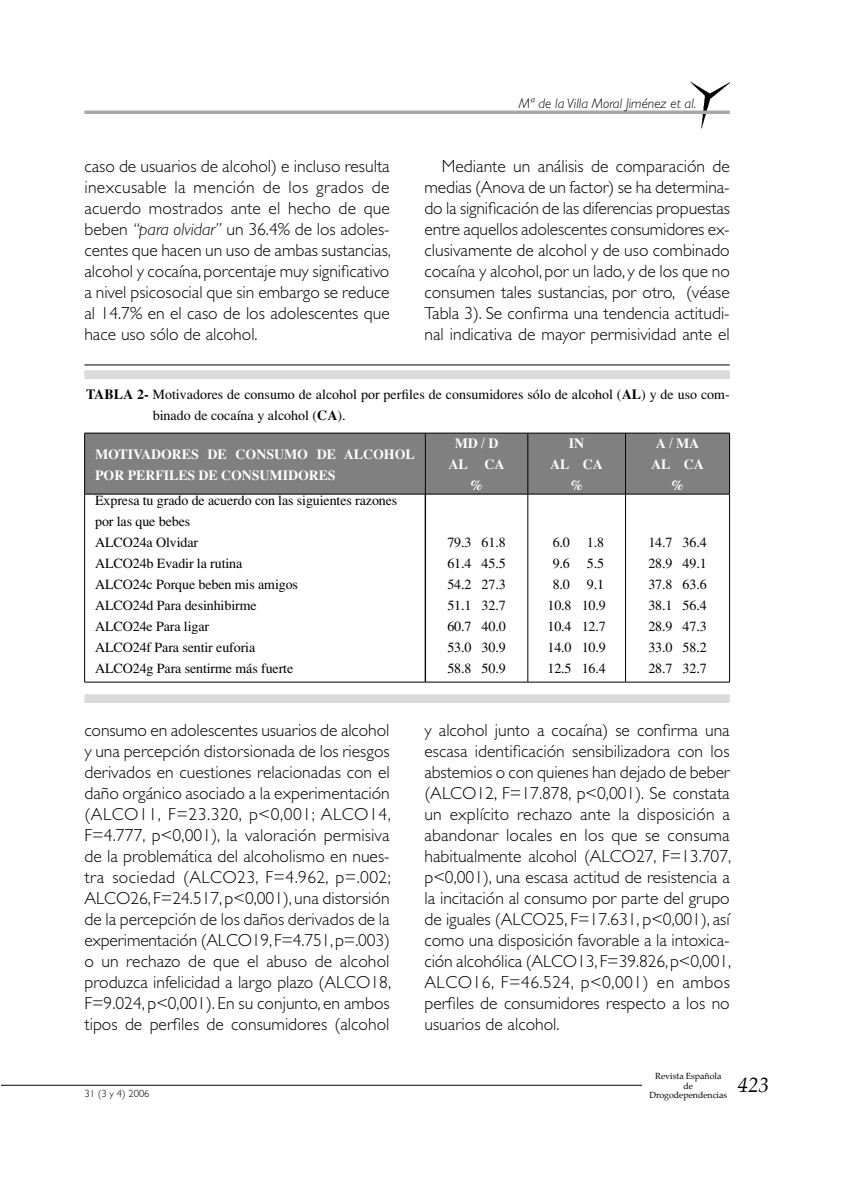
<style>
.page{position:relative;width:844px;height:1191px;background:#fff}
.page>*{position:absolute;margin:0;border:0;box-sizing:border-box;transform-origin:0 0}
.t1{font:italic 21px "Palatino";color:#000}
.t2{font:300 17.5px/21px "Gill Sans";color:#000;text-align:justify}
.t3{font:14px/21px "Times";letter-spacing:-.01em;color:#000}
.t4{font:700 14px/21px "Times";letter-spacing:-.01em;color:#fff;text-align:center}
.t5{font:italic 300 14px "Gill Sans";color:#000}
.t6{font:300 10.5px "Gill Sans";color:#000}
.t7{font:8.75px/9.8px "Palatino";color:#000;text-align:center}
.s1{font-style:italic}
.s2{font-weight:700}
</style>
<div class="page">
<hr style="left:1px;top:1084px;width:640px;height:1px;background:#000">
<div style="left:85px;top:434px;width:644px;height:60px;background:#808080"></div>
<hr style="left:84px;top:494px;width:1px;height:188px;background:#000">
<hr style="left:527px;top:494px;width:1px;height:188px;background:#000">
<hr style="left:625px;top:494px;width:1px;height:188px;background:#000">
<hr style="left:729px;top:494px;width:1px;height:188px;background:#000">
<hr style="left:84px;top:682px;width:341px;height:1px;background:#000">
<hr style="left:425px;top:682px;width:102px;height:1px;background:#000">
<hr style="left:527px;top:682px;width:98px;height:1px;background:#000">
<hr style="left:625px;top:682px;width:104px;height:1px;background:#000">
<hr style="left:425px;top:494px;width:1px;height:188px;background:#000">
<hr style="left:84px;top:433px;width:341px;height:1px;background:#000">
<hr style="left:84px;top:433px;width:1px;height:61px;background:#000">
<hr style="left:425px;top:433px;width:102px;height:1px;background:#000">
<hr style="left:425px;top:433px;width:1px;height:61px;background:#000">
<hr style="left:527px;top:433px;width:98px;height:1px;background:#000">
<hr style="left:527px;top:433px;width:1px;height:61px;background:#000">
<hr style="left:625px;top:433px;width:104px;height:1px;background:#000">
<hr style="left:625px;top:433px;width:1px;height:61px;background:#000">
<hr style="left:729px;top:433px;width:1px;height:61px;background:#000">
<hr style="left:84px;top:494px;width:341px;height:1px;background:#000">
<hr style="left:425px;top:494px;width:102px;height:1px;background:#000">
<hr style="left:527px;top:494px;width:98px;height:1px;background:#000">
<hr style="left:625px;top:494px;width:104px;height:1px;background:#000">
<div style="left:84px;top:370px;width:645px;height:9px;background:#d9dadb"></div>
<hr style="left:84px;top:364px;width:645px;height:1px;background:#000">
<div style="left:84px;top:694px;width:645px;height:9px;background:#d9dadb"></div>
<img style="left:690px;top:82px;width:39px;height:47px">
<svg style="left:84px;top:110px;width:645px;height:4px;background:#b2b3b4"></svg>
<p class="t5" style="left:518px;top:95px;width:179px">Mª de la Villa Moral Jiménez et al.</p>
<p class="t2" style="left:84px;top:156px;width:308px">caso de usuarios de alcohol) e incluso resulta inexcusable la mención de los grados de acuerdo mostrados ante el hecho de que beben <span class="s1">“para olvidar”</span> un 36.4% de los adoles&shy;centes que hacen un uso de ambas sustancias, alcohol y cocaína, porcentaje muy significativo a nivel psicosocial que sin embargo se reduce al 14.7% en el caso de los adolescentes que hace uso sólo de alcohol.</p>
<p class="t2" style="left:424px;top:156px;width:307px;text-indent:17px">Mediante un análisis de comparación de medias (Anova de un factor) se ha determina&shy;do la significación de las diferencias propuestas entre aquellos adolescentes consumidores ex&shy;clusivamente de alcohol y de uso combinado cocaína y alcohol, por un lado, y de los que no consumen tales sustancias, por otro, (véase Tabla 3). Se confirma una tendencia actitudi&shy;nal indicativa de mayor permisividad ante el</p>
<p class="t3" style="left:153px;top:384px;width:578px;text-indent:-66px"><span class="s2">TABLA 2-</span> Motivadores de consumo de alcohol por perfiles de consumidores sólo de alcohol (<span class="s2">AL</span>) y de uso com&shy;binado de cocaína y alcohol (<span class="s2">CA</span>).</p>
<p class="t4" style="left:95px;top:443px;width:321px;text-align:left">MOTIVADORES DE CONSUMO DE ALCOHOL<br>POR PERFILES DE CONSUMIDORES</p>
<p class="t4" style="left:448px;top:432px;width:58px">MD / D<br>AL CA %</p>
<p class="t4" style="left:550px;top:432px;width:54px">IN<br>AL CA %</p>
<p class="t4" style="left:651px;top:432px;width:54px">A / MA<br>AL CA %</p>
<p class="t3" style="left:95px;top:490px;width:303px">Expresa tu grado de acuerdo con las siguientes razones por las que bebes<br>ALCO24a Olvidar<br>ALCO24b Evadir la rutina<br>ALCO24c Porque beben mis amigos<br>ALCO24d Para desinhibirme<br>ALCO24e Para ligar<br>ALCO24f Para sentir euforia<br>ALCO24g Para sentirme más fuerte</p>
<p class="t3" style="left:447px;top:532px;width:60px;text-align:justify">79.3 61.8<br>61.4 45.5<br>54.2 27.3<br>51.1 32.7<br>60.7 40.0<br>53.0 30.9<br>58.8 50.9</p>
<p class="t3" style="left:547px;top:532px;width:60px;text-align:center">6.0 1.8<br>9.6 5.5<br>8.0 9.1<br>10.8 10.9<br>10.4 12.7<br>14.0 10.9<br>12.5 16.4</p>
<p class="t3" style="left:648px;top:532px;width:60px;text-align:justify">14.7 36.4<br>28.9 49.1<br>37.8 63.6<br>38.1 56.4<br>28.9 47.3<br>33.0 58.2<br>28.7 32.7</p>
<p class="t2" style="left:84px;top:719px;width:308px">consumo en adolescentes usuarios de alcohol y una percepción distorsionada de los riesgos derivados en cuestiones relacionadas con el daño orgánico asociado a la experimentación (ALCO11, F=23.320, p&lt;0,001; ALCO14, F=4.777, p&lt;0,001), la valoración permisiva de la problemática del alcoholismo en nues&shy;tra sociedad (ALCO23, F=4.962, p=.002; ALCO26, F=24.517, p&lt;0,001), una distorsión de la percepción de los daños derivados de la experimentación (ALCO19, F=4.751, p=.003) o un rechazo de que el abuso de alcohol produzca infelicidad a largo plazo (ALCO18, F=9.024, p&lt;0,001). En su conjunto, en ambos tipos de perfiles de consumidores (alcohol</p>
<p class="t2" style="left:424px;top:719px;width:308px">y alcohol junto a cocaína) se confirma una escasa identificación sensibilizadora con los abstemios o con quienes han dejado de beber (ALCO12, F=17.878, p&lt;0,001). Se constata un explícito rechazo ante la disposición a abandonar locales en los que se consuma habitualmente alcohol (ALCO27, F=13.707, p&lt;0,001), una escasa actitud de resistencia a la incitación al consumo por parte del grupo de iguales (ALCO25, F=17.631, p&lt;0,001), así como una disposición favorable a la intoxica&shy;ción alcohólica (ALCO13, F=39.826, p&lt;0,001, ALCO16, F=46.524, p&lt;0,001) en ambos perfiles de consumidores respecto a los no usuarios de alcohol.</p>
<p class="t7" style="left:655px;top:1071px;width:68px">Revista Española de</p>
<p class="t6" style="left:84px;top:1087px;width:67px">31 (3 y 4) 2006</p>
<p class="t7" style="left:649px;top:1091px;width:79px">Drogodependencias</p>
<p class="t1" style="left:737px;top:1071px;width:33px">423</p>
</div>
